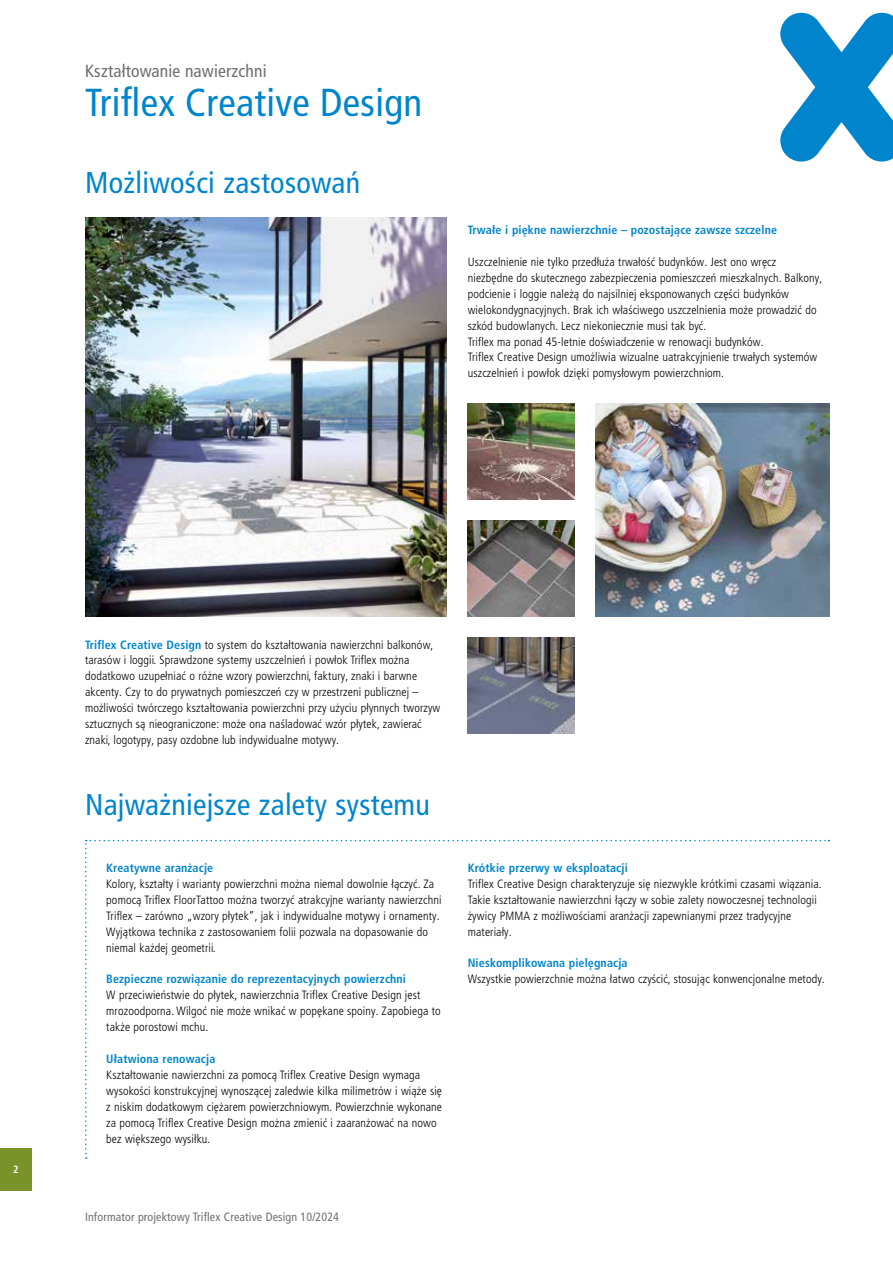
<style>
.page{position:relative;width:893px;height:1263px;background:#fff}
.page>*{position:absolute;margin:0;border:0;box-sizing:border-box;transform-origin:0 0}
.t1{font:condensed 39px "Frutiger LT Pro";letter-spacing:.01em;color:#0085cd}
.t2{font:condensed 30px "Frutiger LT Pro";letter-spacing:.01em;color:#0085cd}
.t3{font:condensed 17.55px "Frutiger LT Pro";letter-spacing:.01em;color:#6f6f6e}
.t4{font:300 condensed 12px/15.9px "Frutiger LT Pro";letter-spacing:.01em;color:#000}
.t5{font:700 condensed 12px "Frutiger LT Pro";letter-spacing:.01em;color:#0085cd}
.t6{font:condensed 12px "Frutiger LT Pro";letter-spacing:.01em;color:#6f6f6e}
.t7{font:700 condensed 10.5px "Frutiger LT Pro";color:#fff}
.s1{font-weight:700;color:#0085cd}
</style>
<div class="page">
<div style="left:0;top:1148px;width:32px;height:43px;background:#799229"></div>
<svg style="left:780px;top:13px;width:113px;height:149px"></svg>
<img style="left:595px;top:404px;width:234px;height:213px">
<img style="left:85px;top:218px;width:361px;height:399px">
<img style="left:468px;top:638px;width:106px;height:95px">
<img style="left:468px;top:521px;width:106px;height:96px">
<img style="left:468px;top:404px;width:106px;height:96px">
<h3 class="t3" style="left:85px;top:61px;width:183px">Kształtowanie nawierzchni</h3>
<h1 class="t1" style="left:85px;top:80px;width:339px">Triflex Creative Design</h1>
<h2 class="t2" style="left:85px;top:165px;width:277px">Możliwości zastosowań</h2>
<p class="t5" style="left:468px;top:223px;width:311px">Trwałe i piękne nawierzchnie – pozostające zawsze szczelne</p>
<p class="t4" style="left:468px;top:254px;width:356px">Uszczelnienie nie tylko przedłuża trwałość budynków. Jest ono wręcz niezbędne do skutecznego zabezpieczenia pomieszczeń mieszkalnych. Balkony, podcienie i loggie należą do najsilniej eksponowanych części budynków wielokondygnacyjnych. Brak ich właściwego uszczelnienia może prowadzić do szkód budowlanych. Lecz niekoniecznie musi tak być.<br>Triflex ma ponad 45-letnie doświadczenie w renowacji budynków.<br>Triflex Creative Design umożliwia wizualne uatrakcyjnienie trwałych systemów uszczelnień i powłok dzięki pomysłowym powierzchniom.</p>
<p class="t7" style="left:13px;top:1163px;width:7px">2</p>
<p class="t4" style="left:85px;top:636px;width:357px"><span class="s1">Triflex Creative Design</span> to system do kształtowania nawierzchni balkonów, tarasów i loggii. Sprawdzone systemy uszczelnień i powłok Triflex można dodatkowo uzupełniać o różne wzory powierzchni, faktury, znaki i barwne akcenty. Czy to do prywatnych pomieszczeń czy w przestrzeni publicznej – możliwości twórczego kształtowania powierzchni przy użyciu płynnych tworzyw sztucznych są nieograniczone: może ona naśladować wzór płytek, zawierać znaki, logotypy, pasy ozdobne lub indywidualne motywy.</p>
<h2 class="t2" style="left:85px;top:787px;width:346px">Najważniejsze zalety systemu</h2>
<p class="t5" style="left:106px;top:860px;width:108px">Kreatywne aranżacje</p>
<p class="t4" style="left:106px;top:876px;width:337px">Kolory, kształty i warianty powierzchni można niemal dowolnie łączyć. Za pomocą Triflex FloorTattoo można tworzyć atrakcyjne warianty nawierzchni Triflex – zarówno „wzory płytek”, jak i indywidualne motywy i ornamenty.<br>Wyjątkowa technika z zastosowaniem folii pozwala na dopasowanie do niemal każdej geometrii.</p>
<p class="t5" style="left:106px;top:972px;width:301px">Bezpieczne rozwiązanie do reprezentacyjnych powierzchni</p>
<p class="t4" style="left:106px;top:987px;width:336px">W przeciwieństwie do płytek, nawierzchnia Triflex Creative Design jest mrozoodporna. Wilgoć nie może wnikać w popękane spoiny. Zapobiega to także porostowi mchu.</p>
<p class="t5" style="left:106px;top:1052px;width:111px">Ułatwiona renowacja</p>
<p class="t4" style="left:106px;top:1067px;width:337px">Kształtowanie nawierzchni za pomocą Triflex Creative Design wymaga wysokości konstrukcyjnej wynoszącej zaledwie kilka milimetrów i wiąże się z niskim dodatkowym ciężarem powierzchniowym. Powierzchnie wykonane za pomocą Triflex Creative Design można zmienić i zaaranżować na nowo bez większego wysiłku.</p>
<p class="t5" style="left:468px;top:860px;width:162px">Krótkie przerwy w eksploatacji</p>
<p class="t4" style="left:468px;top:876px;width:355px">Triflex Creative Design charakteryzuje się niezwykle krótkimi czasami wiązania.<br>Takie kształtowanie nawierzchni łączy w sobie zalety nowoczesnej technologii żywicy PMMA z możliwościami aranżacji zapewnianymi przez tradycyjne materiały.</p>
<p class="t5" style="left:468px;top:956px;width:161px">Nieskomplikowana pielęgnacja</p>
<p class="t4" style="left:468px;top:971px;width:359px">Wszystkie powierzchnie można łatwo czyścić, stosując konwencjonalne metody.</p>
<p class="t6" style="left:85px;top:1210px;width:255px">Informator projektowy Triflex Creative Design 10/2024</p>
</div>
